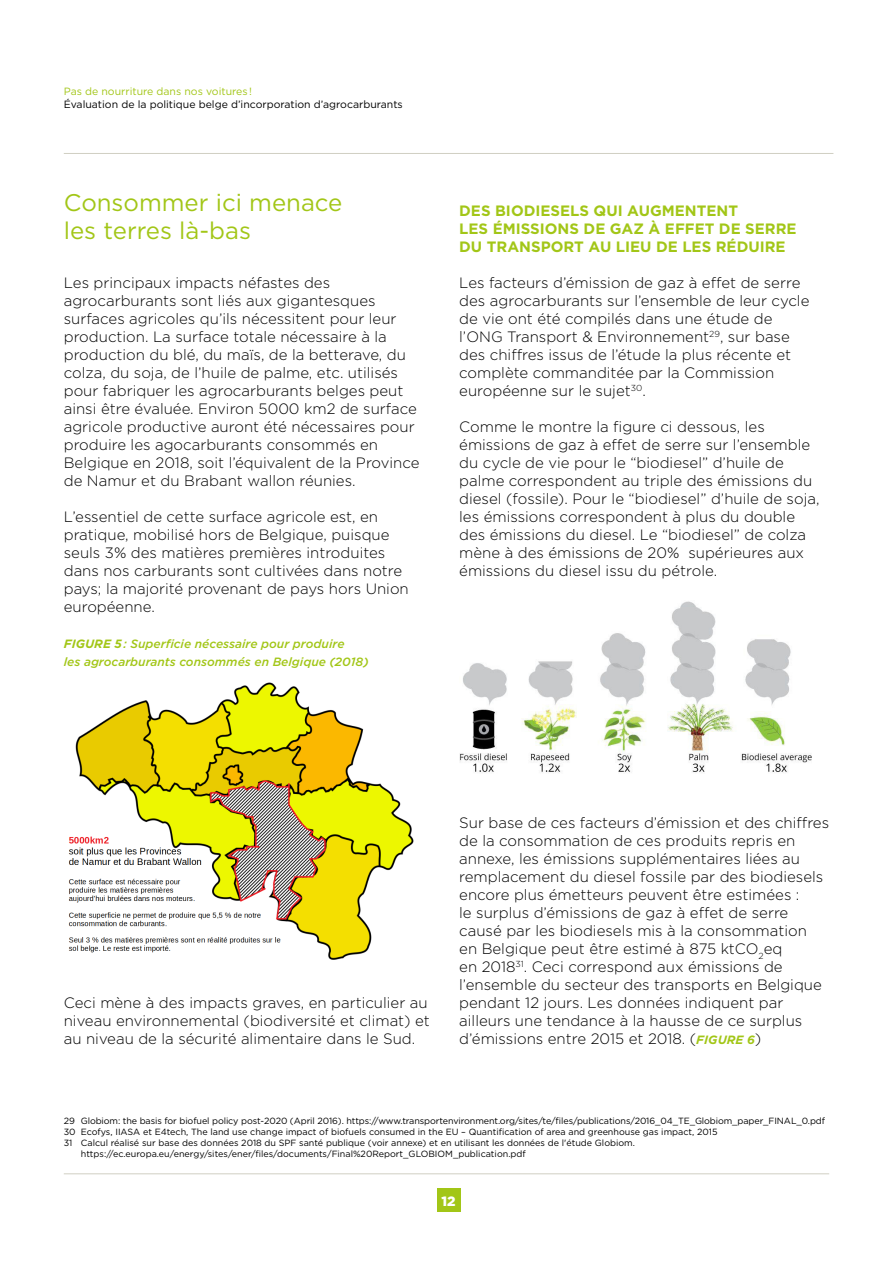
<style>
.page{position:relative;width:893px;height:1263px;background:#fff}
.page>*{position:absolute;margin:0;border:0;box-sizing:border-box;transform-origin:0 0}
.t1{font:24px/28.8px "Gotham";color:#a2c617}
.t2{font:300 15px/18px "Gotham";color:#000}
.t3{font:700 15px/18px "Gotham";color:#a2c617}
.t4{font:900 13.5px "Gotham";color:#fff}
.t5{font:italic 500 12px/18px "Gotham";color:#a2c617}
.t6{font:10.5px "Gotham";color:#000}
.t7{font:10.5px "Gotham";color:#a2c617}
.t8{font:9px "Gotham";color:#000}
.s1{font-weight:700}
.s2{font-weight:700;font-style:italic;font-size:12px;color:#a2c617}
</style>
<div class="page">
<hr style="left:64px;top:1173px;width:765px;height:1px;background:#d0cfc3">
<div style="left:437px;top:1189px;width:23px;height:23px;background:#a2c617"></div>
<hr style="left:64px;top:153px;width:769px;height:1px;background:#d0cfc3">
<img style="left:68px;top:682px;width:346px;height:278px">
<div style="left:68px;top:676px;width:98px;height:20px;background:#fff"></div>
<div style="left:400px;top:935px;width:40px;height:30px;background:#fff"></div>
<img style="left:459px;top:601px;width:353px;height:172px">
<p class="t7" style="left:64px;top:84px;width:190px">Pas de nourriture dans nos voitures !</p>
<p class="t6" style="left:64px;top:98px;width:341px">Évaluation de la politique belge d’incorporation d’agrocarburants</p>
<h1 class="t1" style="left:64px;top:187px;width:280px">Consommer ici menace les terres là-bas</h1>
<p class="t2" style="left:64px;top:273px;width:357px">Les principaux impacts néfastes des agrocarburants sont liés aux gigantesques surfaces agricoles qu’ils nécessitent pour leur production. La surface totale nécessaire à la production du blé, du maïs, de la betterave, du colza, du soja, de l’huile de palme, etc. utilisés pour fabriquer les agrocarburants belges peut ainsi être évaluée. Environ 5000 km2 de surface agricole productive auront été nécessaires pour produire les agocarburants consommés en Belgique en 2018, soit l’équivalent de la Province de Namur et du Brabant wallon réunies.</p>
<p class="t2" style="left:64px;top:507px;width:346px">L’essentiel de cette surface agricole est, en pratique, mobilisé hors de Belgique, puisque seuls 3% des matières premières introduites dans nos carburants sont cultivées dans notre pays; la majorité provenant de pays hors Union européenne.</p>
<p class="t5" style="left:64px;top:635px;width:307px"><span class="s1">FIGURE 5</span> : Superficie nécessaire pour produire<br>les agrocarburants consommés en Belgique (2018)</p>
<p class="t3" style="left:459px;top:202px;width:339px">DES BIODIESELS QUI AUGMENTENT<br>LES ÉMISSIONS DE GAZ À EFFET DE SERRE<br>DU TRANSPORT AU LIEU DE LES RÉDUIRE</p>
<p class="t2" style="left:459px;top:273px;width:352px">Les facteurs d’émission de gaz à effet de serre des agrocarburants sur l’ensemble de leur cycle de vie ont été compilés dans une étude de l’ONG Transport &amp; Environnement<sup>29</sup>, sur base des chiffres issus de l’étude la plus récente et complète commanditée par la Commission européenne sur le sujet<sup>30</sup>.</p>
<p class="t2" style="left:459px;top:417px;width:362px">Comme le montre la figure ci dessous, les émissions de gaz à effet de serre sur l’ensemble du cycle de vie pour le “biodiesel” d’huile de palme correspondent au triple des émissions du diesel (fossile). Pour le “biodiesel” d’huile de soja, les émissions correspondent à plus du double des émissions du diesel. Le “biodiesel” de colza mène à des émissions de 20% supérieures aux émissions du diesel issu du pétrole.</p>
<p class="t2" style="left:64px;top:993px;width:368px">Ceci mène à des impacts graves, en particulier au niveau environnemental (biodiversité et climat) et au niveau de la sécurité alimentaire dans le Sud.</p>
<p class="t2" style="left:459px;top:813px;width:371px">Sur base de ces facteurs d’émission et des chiffres de la consommation de ces produits repris en annexe, les émissions supplémentaires liées au remplacement du diesel fossile par des biodiesels encore plus émetteurs peuvent être estimées :<br>le surplus d’émissions de gaz à effet de serre causé par les biodiesels mis à la consommation<br>en Belgique peut être estimé à 875 ktCO<sub>2</sub>eq<br>en 2018<sup>31</sup>. Ceci correspond aux émissions de l’ensemble du secteur des transports en Belgique pendant 12 jours. Les données indiquent par ailleurs une tendance à la hausse de ce surplus d’émissions entre 2015 et 2018. (<span class="s2">FIGURE 6</span>)</p>
<p class="t8" style="left:64px;top:1115px;width:763px">29 Globiom: the basis for biofuel policy post-2020 (April 2016). https://www.transportenvironment.org/sites/te/files/publications/2016_04_TE_Globiom_paper_FINAL_0.pdf</p>
<p class="t8" style="left:64px;top:1126px;width:655px">30 Ecofys, IIASA et E4tech, The land use change impact of biofuels consumed in the EU – Quantification of area and greenhouse gas impact, 2015</p>
<p class="t8" style="left:64px;top:1137px;width:573px">31 Calcul réalisé sur base des données 2018 du SPF santé publique (voir annexe) et en utilisant les données de l'étude Globiom.</p>
<p class="t8" style="left:81px;top:1148px;width:446px">https://ec.europa.eu/energy/sites/ener/files/documents/Final%20Report_GLOBIOM_publication.pdf</p>
<p class="t4" style="left:442px;top:1192px;width:16px">12</p>
</div>
